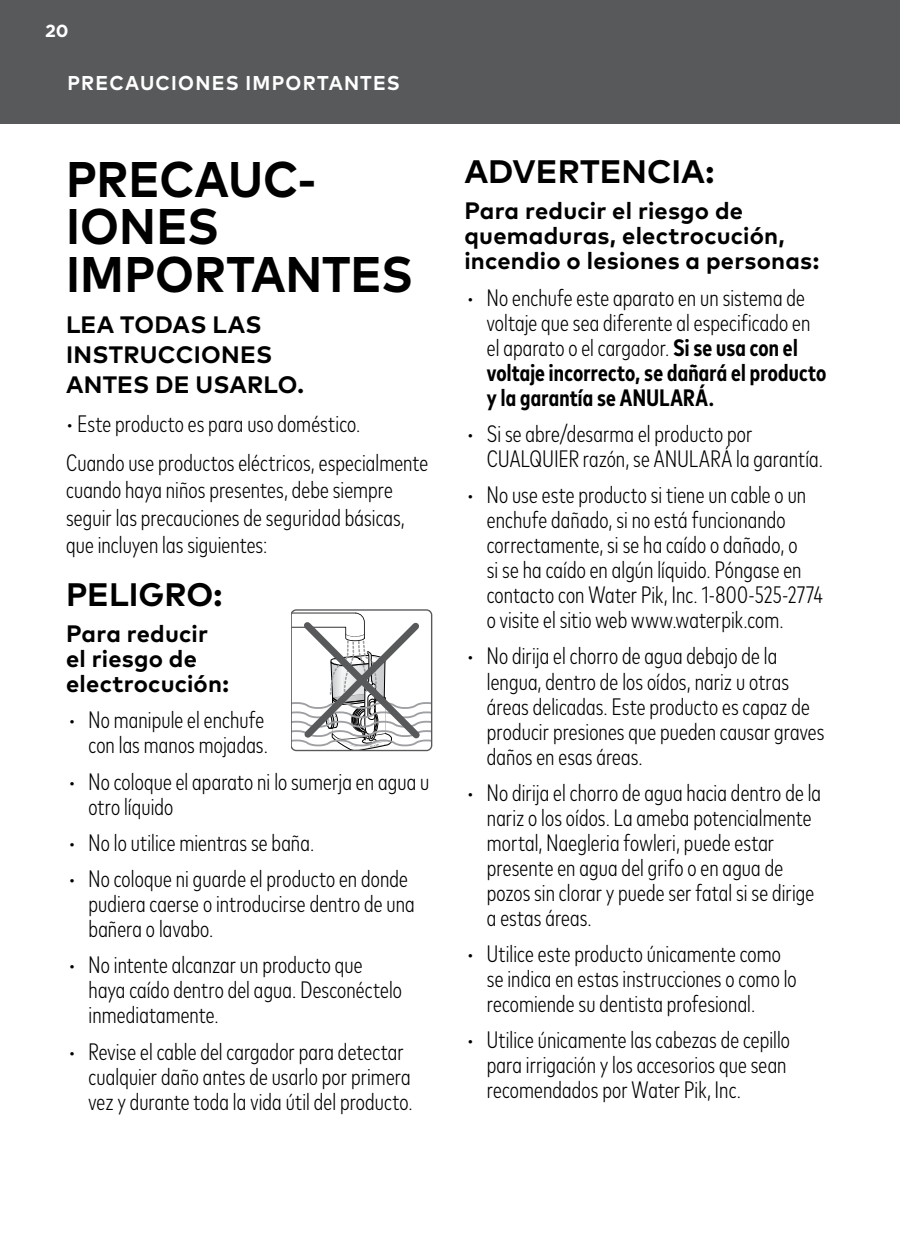
<style>
.page{position:relative;width:900px;height:1260px;background:#fff}
.page>*{position:absolute;margin:0;border:0;box-sizing:border-box;transform-origin:0 0}
.t1{font:700 50px/47.5px "Mark Pro";letter-spacing:-.005em;color:#000;scale:.94 1}
.t2{font:700 32.5px "Mark Pro";color:#000}
.t3{font:300 condensed 23.75px/25px "Mark Pro";letter-spacing:.005em;color:#000}
.t4{font:700 23.75px/25px "Mark Pro";letter-spacing:.01em;color:#000}
.t5{font:700 20px "Mark Pro";letter-spacing:.06em;color:#fff;scale:.96 1}
.t6{font:700 17.5px "Gotham";color:#fff}
.s1{font-weight:700}
</style>
<div class="page">
<div style="left:0;top:0;width:900px;height:124px;background:#58595b"></div>
<svg style="left:291px;top:613px;width:141px;height:138px"></svg>
<p class="t6" style="left:45px;top:20px;width:25px">20</p>
<p class="t5" style="left:68px;top:68px;width:348px">PRECAUCIONES IMPORTANTES</p>
<h2 class="t1" style="left:66px;top:151px;width:371px">PRECAUC-<br>IONES<br>IMPORTANTES</h2>
<h5 class="t4" style="left:66px;top:308px;width:239px;line-height:30px">LEA TODAS LAS<br>INSTRUCCIONES<br>ANTES DE USARLO.</h5>
<p class="t3" style="left:66px;top:410px;width:296px">• Este producto es para uso doméstico.</p>
<p class="t3" style="left:66px;top:447px;width:364px;line-height:27.5px">Cuando use productos eléctricos, especialmente cuando haya niños presentes, debe siempre seguir las precauciones de seguridad básicas, que incluyen las siguientes:</p>
<h3 class="t2" style="left:66px;top:570px;width:158px">PELIGRO:</h3>
<h5 class="t4" style="left:66px;top:619px;width:164px">Para reducir el riesgo de electrocución:</h5>
<p class="t3" style="left:69px;top:706px;width:201px;text-align:right">• No manipule el enchufe con las manos mojadas.</p>
<p class="t3" style="left:89px;top:767px;width:342px;text-indent:-20px">• No coloque el aparato ni lo sumerja en agua u otro líquido</p>
<p class="t3" style="left:69px;top:828px;width:247px">• No lo utilice mientras se baña.</p>
<p class="t3" style="left:89px;top:865px;width:328px;text-indent:-20px">• No coloque ni guarde el producto en donde pudiera caerse o introducirse dentro de una bañera o lavabo.</p>
<p class="t3" style="left:89px;top:951px;width:315px;text-indent:-20px">• No intente alcanzar un producto que haya caído dentro del agua. Desconéctelo inmediatamente.</p>
<p class="t3" style="left:89px;top:1037px;width:326px;text-indent:-20px">• Revise el cable del cargador para detectar cualquier daño antes de usarlo por primera vez y durante toda la vida útil del producto.</p>
<h3 class="t2" style="left:464px;top:147px;width:252px">ADVERTENCIA:</h3>
<h5 class="t4" style="left:464px;top:197px;width:356px">Para reducir el riesgo de quemaduras, electrocución, incendio o lesiones a personas:</h5>
<p class="t3" style="left:487px;top:283px;width:341px;text-indent:-20px">• No enchufe este aparato en un sistema de voltaje que sea diferente al especifcado en el aparato o el cargador. <span class="s1">Si se usa con el voltaje incorrecto, se dañará el producto y la garantía se ANULARÁ.</span></p>
<p class="t3" style="left:487px;top:420px;width:338px;text-indent:-20px">• Si se abre/desarma el producto por<br>CUALQUIER razón, se ANULARÁ la garantía.</p>
<p class="t3" style="left:487px;top:481px;width:337px;text-indent:-20px">• No use este producto si tiene un cable o un enchufe dañado, si no está funcionando correctamente, si se ha caído o dañado, o<br>si se ha caído en algún líquido. Póngase en contacto con Water Pik, Inc. 1-800-525-2774</p>
<p class="t3" style="left:487px;top:606px;width:298px">o visite el sitio web www.waterpik.com.</p>
<p class="t3" style="left:487px;top:642px;width:339px;text-indent:-20px">• No dirija el chorro de agua debajo de la lengua, dentro de los oídos, nariz u otras áreas delicadas. Este producto es capaz de producir presiones que pueden causar graves daños en esas áreas.</p>
<p class="t3" style="left:487px;top:778px;width:336px;text-indent:-20px">• No dirija el chorro de agua hacia dentro de la nariz o los oídos. La ameba potencialmente mortal, Naegleria fowleri, puede estar presente en agua del grifo o en agua de pozos sin clorar y puede ser fatal si se dirige a estas áreas.</p>
<p class="t3" style="left:487px;top:940px;width:311px;text-indent:-20px">• Utilice este producto únicamente como se indica en estas instrucciones o como lo recomiende su dentista profesional.</p>
<p class="t3" style="left:487px;top:1026px;width:305px;text-indent:-20px">• Utilice únicamente las cabezas de cepillo para irrigación y los accesorios que sean recomendados por Water Pik, Inc.</p>
</div>
